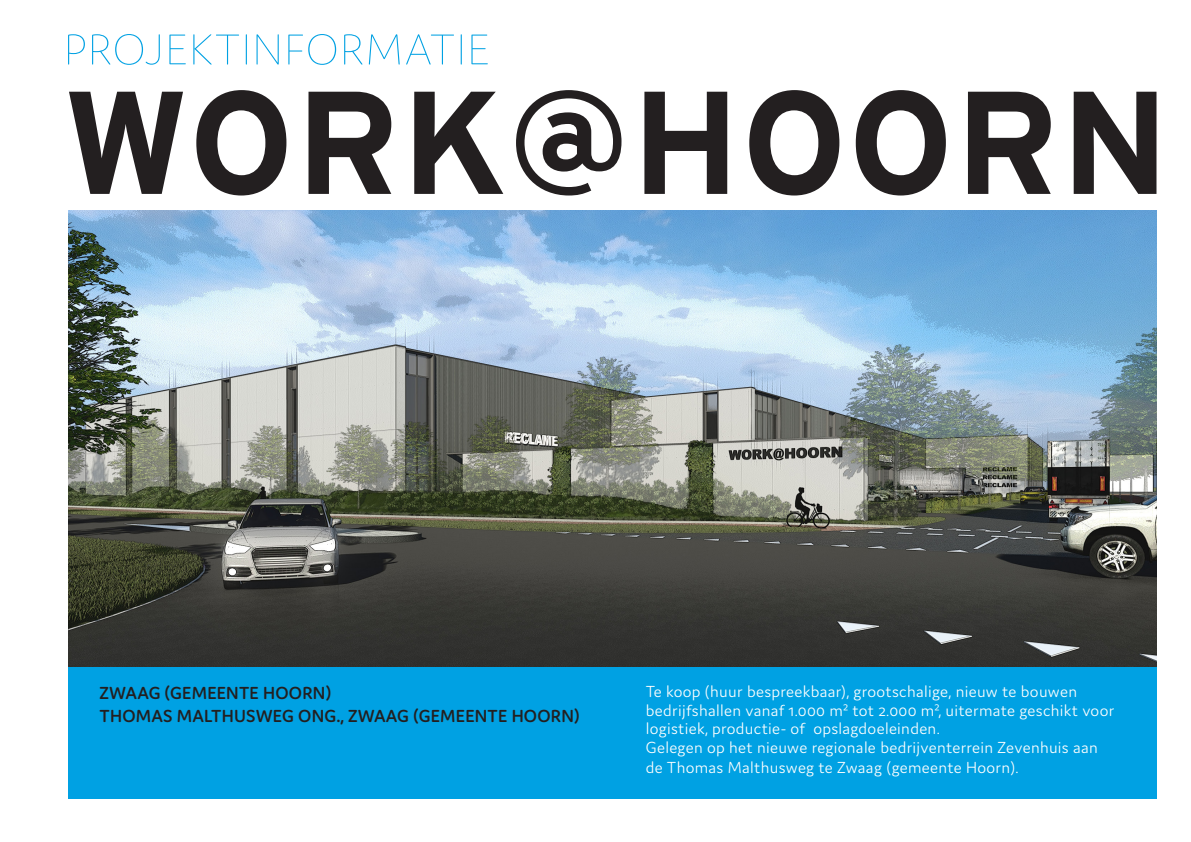
<style>
.page{position:relative;width:1191px;height:842px;background:#fff}
.page>*{position:absolute;margin:0;border:0;box-sizing:border-box;transform-origin:0 0}
.t1{font:700 146px "Interstate";letter-spacing:.01em;color:#231f20}
.Catalog_Title{font:600 18.6px "Domus";letter-spacing:.015em;color:#231f20}
.Company_Name_Info{font:300 17px "Domus";letter-spacing:.015em;color:#fff}
</style>
<div class="page">
<div style="left:68px;top:658px;width:1089px;height:141px;background:#00a1e3"></div>
<img style="left:68px;top:210px;width:1089px;height:456px">
<svg style="left:68px;top:34px;width:420px;height:31px"></svg>
<p class="t1" style="left:62px;top:61px;width:1109px">WORK@HOORN</p>
<p class="Catalog_Title" style="left:99px;top:683px;width:233px">ZWAAG (GEMEENTE HOORN)</p>
<p class="Catalog_Title" style="left:99px;top:706px;width:482px">THOMAS MALTHUSWEG ONG., ZWAAG (GEMEENTE HOORN)</p>
<p class="Company_Name_Info" style="left:646px;top:682px;width:433px">Te koop (huur bespreekbaar), grootschalige, nieuw te bouwen</p>
<p class="Company_Name_Info" style="left:646px;top:701px;width:470px">bedrijfshallen vanaf 1.000 m² tot 2.000 m², uitermate geschikt voor</p>
<p class="Company_Name_Info" style="left:646px;top:719px;width:295px">logistiek, productie- of opslagdoeleinden.</p>
<p class="Company_Name_Info" style="left:646px;top:738px;width:453px">Gelegen op het nieuwe regionale bedrijventerrein Zevenhuis aan</p>
<p class="Company_Name_Info" style="left:646px;top:758px;width:374px">de Thomas Malthusweg te Zwaag (gemeente Hoorn).</p>
</div>
